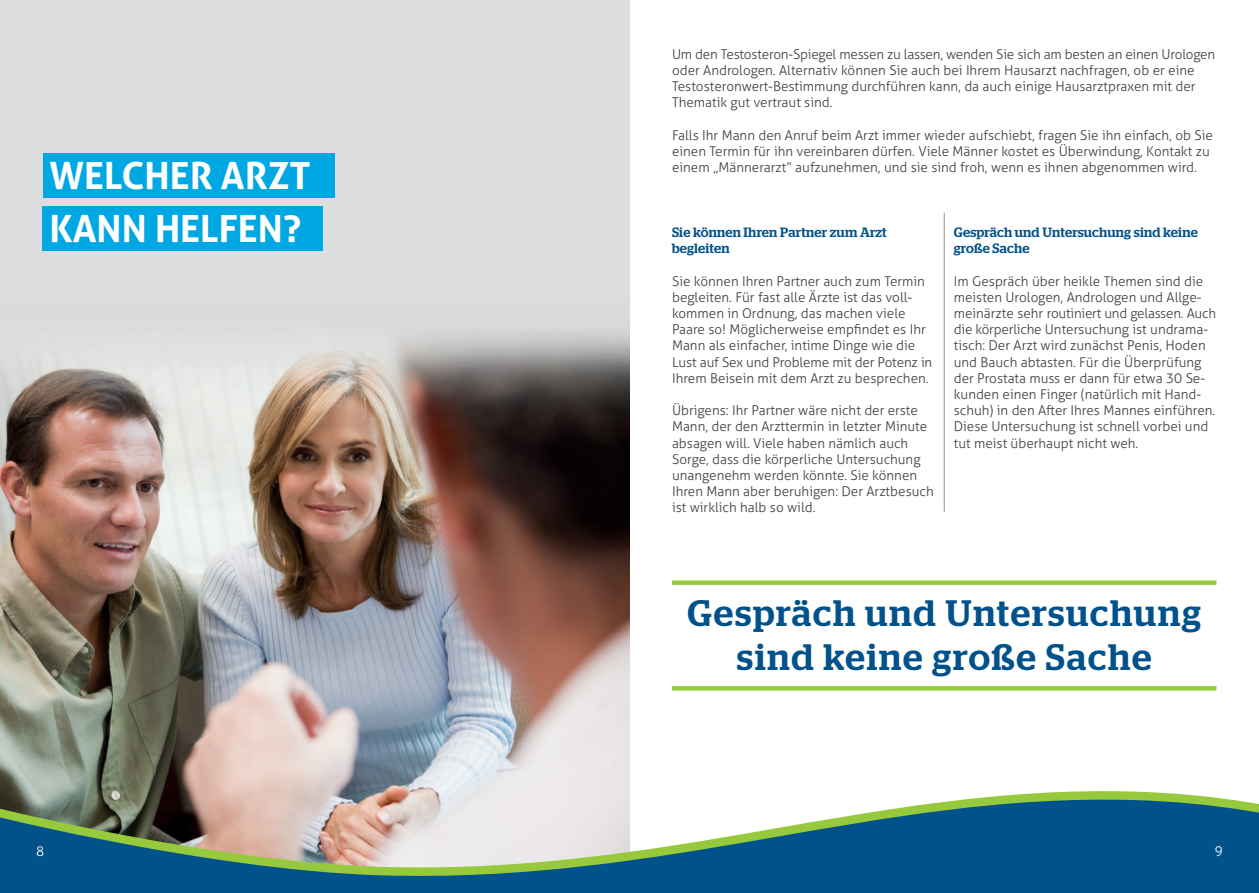
<style>
.page{position:relative;width:1259px;height:893px;background:#fff}
.page>*{position:absolute;margin:0;border:0;box-sizing:border-box;transform-origin:0 0}
.t1{font:700 37.5px "Aller";color:#fff}
.t2{font:500 36.75px/44.1px "Stag";letter-spacing:.045em;color:#01528b;text-align:center}
.t3{font:300 13.5px/16.2px "Aller";color:#3e3e3f}
.t4{font:500 13.5px/16.2px "Stag";letter-spacing:.01em;color:#01528b}
.t5{font:300 13.5px "Aller";color:#fff}
</style>
<div class="page">
<div style="left:0;top:0;width:629px;height:893px;background:#dcdddf"></div>
<img style="left:0;top:328px;width:629px;height:459px">
<svg style="left:0;top:787px;width:1259px;height:106px;fill:#01528b"></svg>
<svg style="left:0;top:789px;width:1259px;height:99px"></svg>
<div style="left:43px;top:153px;width:291px;height:45px;background:#00a8e3"></div>
<div style="left:43px;top:206px;width:280px;height:45px;background:#00a8e3"></div>
<hr style="left:944px;top:213px;width:1px;height:299px;background:#939598">
<div style="left:672px;top:580px;width:544px;height:5px;background:#97c93c"></div>
<div style="left:672px;top:686px;width:544px;height:5px;background:#97c93c"></div>
<p class="t3" style="left:672px;top:46px;width:545px">Um den Testosteron-Spiegel messen zu lassen, wenden Sie sich am besten an einen Urologen oder Andrologen. Alternativ können Sie auch bei Ihrem Hausarzt nachfragen, ob er eine Testosteronwert-Bestimmung durchführen kann, da auch einige Hausarztpraxen mit der Thematik gut vertraut sind.</p>
<p class="t3" style="left:672px;top:127px;width:542px">Falls Ihr Mann den Anruf beim Arzt immer wieder aufschiebt, fragen Sie ihn einfach, ob Sie einen Termin für ihn vereinbaren dürfen. Viele Männer kostet es Überwindung, Kontakt zu</p>
<h1 class="t1" style="left:50px;top:155px;width:263px">WELCHER ARZT</h1>
<p class="t3" style="left:672px;top:159px;width:526px">einem „Männerarzt” aufzunehmen, und sie sind froh, wenn es ihnen abgenommen wird.</p>
<h1 class="t1" style="left:50px;top:208px;width:253px">KANN HELFEN?</h1>
<p class="t4" style="left:672px;top:225px;width:216px">Sie können Ihren Partner zum Arzt begleiten</p>
<p class="t3" style="left:672px;top:273px;width:262px">Sie können Ihren Partner auch zum Termin begleiten. Für fast alle Ärzte ist das voll&shy;kommen in Ordnung, das machen viele Paare so! Möglicherweise empfindet es Ihr Mann als einfacher, intime Dinge wie die Lust auf Sex und Probleme mit der Potenz in Ihrem Beisein mit dem Arzt zu besprechen.</p>
<p class="t3" style="left:672px;top:403px;width:263px">Übrigens: Ihr Partner wäre nicht der erste Mann, der den Arzttermin in letzter Minute absagen will. Viele haben nämlich auch Sorge, dass die körperliche Untersuchung unangenehm werden könnte. Sie können Ihren Mann aber beruhigen: Der Arztbesuch ist wirklich halb so wild.</p>
<p class="t4" style="left:954px;top:225px;width:245px">Gespräch und Untersuchung sind keine große Sache</p>
<p class="t3" style="left:954px;top:273px;width:264px">Im Gespräch über heikle Themen sind die meisten Urologen, Andrologen und Allge&shy;meinärzte sehr routiniert und gelassen. Auch die körperliche Untersuchung ist undrama&shy;tisch: Der Arzt wird zunächst Penis, Hoden und Bauch abtasten. Für die Überprüfung der Prostata muss er dann für etwa 30 Se&shy;kunden einen Finger (natürlich mit Hand&shy;schuh) in den After Ihres Mannes einführen.<br>Diese Untersuchung ist schnell vorbei und tut meist überhaupt nicht weh.</p>
<h2 class="t2" style="left:687px;top:594px;width:515px">Gespräch und Untersuchung sind keine große Sache</h2>
<p class="t5" style="left:36px;top:844px;width:10px">8</p>
<p class="t5" style="left:1214px;top:844px;width:10px">9</p>
</div>
